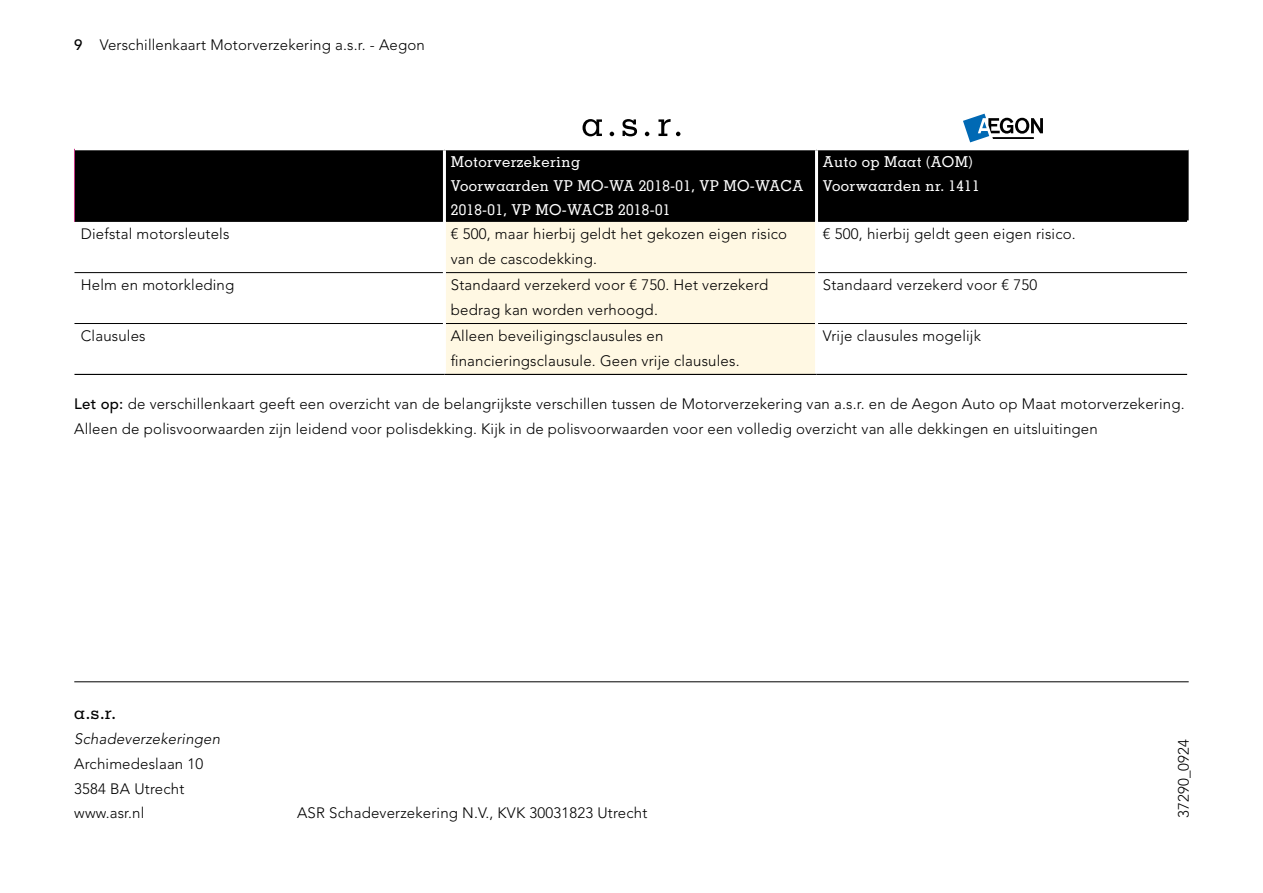
<style>
.page{position:relative;width:1263px;height:893px;background:#fff}
.page>*{position:absolute;margin:0;border:0;box-sizing:border-box;transform-origin:0 0}
.Kop_12_3_Memphis_medium__VK{font:500 18px "Memphis LT Std";color:#000}
.Platte_tekst_10_3_Avenir_light__VK{font:300 15px/24.8px "Avenir LT Std";letter-spacing:.01em;color:#000}
.Platte_tekst_tabel_10_3_Avenir_light__VK{font:300 15px/24.8px "Avenir LT Std";letter-spacing:.01em;color:#000}
.Kopje_tabel_10_3_Memphis_medium__VK{font:500 15px/24px "Memphis LT Std";letter-spacing:.025em;color:#fff}
.Platte_tekst_10_3_Avenir_light__VK-2{font:italic 300 15px "Avenir LT Std";letter-spacing:.01em;color:#000}
.s1{font-weight:500}
</style>
<div class="page">
<svg style="left:645px;top:132px;width:4px;height:4px"></svg>
<svg style="left:658px;top:119px;width:22px;height:17px"></svg>
<svg style="left:610px;top:132px;width:4px;height:4px"></svg>
<svg style="left:582px;top:119px;width:20px;height:17px"></svg>
<svg style="left:622px;top:119px;width:15px;height:17px"></svg>
<svg style="left:963px;top:114px;width:80px;height:28px"></svg>
<div style="left:75px;top:150px;width:1113px;height:70px;background:#000"></div>
<div style="left:446px;top:222px;width:369px;height:152px;background:#fff8e3"></div>
<svg style="left:818px;top:273px;width:369px;height:101px"></svg>
<hr style="left:443px;top:150px;width:3px;height:71px;background:#fff">
<hr style="left:815px;top:150px;width:3px;height:71px;background:#fff">
<hr style="left:75px;top:220px;width:368px;height:2px;background:#000">
<hr style="left:446px;top:220px;width:369px;height:2px;background:#000">
<hr style="left:818px;top:220px;width:369px;height:2px;background:#000">
<hr style="left:74px;top:149px;width:1px;height:73px;background:#c73584">
<hr style="left:74px;top:272px;width:369px;height:1px;background:#000">
<hr style="left:446px;top:272px;width:369px;height:1px;background:#000">
<hr style="left:818px;top:272px;width:369px;height:1px;background:#000">
<hr style="left:74px;top:323px;width:369px;height:1px;background:#000">
<hr style="left:446px;top:323px;width:369px;height:1px;background:#000">
<hr style="left:818px;top:323px;width:369px;height:1px;background:#000">
<hr style="left:74px;top:374px;width:370px;height:1px;background:#000">
<hr style="left:444px;top:374px;width:372px;height:1px;background:#000">
<hr style="left:816px;top:374px;width:371px;height:1px;background:#000">
<hr style="left:74px;top:681px;width:1115px;height:1px;background:#000">
<p class="Platte_tekst_10_3_Avenir_light__VK" style="left:74px;top:32px;width:352px"><span class="s1">9</span> Verschillenkaart Motorverzekering a.s.r. - Aegon</p>
<p class="Kopje_tabel_10_3_Memphis_medium__VK" style="left:451px;top:149px;width:131px">Motorverzekering</p>
<p class="Kopje_tabel_10_3_Memphis_medium__VK" style="left:451px;top:173px;width:354px">Voorwaarden VP MO-WA 2018-01, VP MO-WACA<br>2018-01, VP MO-WACB 2018-01</p>
<p class="Kopje_tabel_10_3_Memphis_medium__VK" style="left:823px;top:149px;width:151px">Auto op Maat (AOM)</p>
<p class="Kopje_tabel_10_3_Memphis_medium__VK" style="left:823px;top:173px;width:158px">Voorwaarden nr. 1411</p>
<p class="Platte_tekst_tabel_10_3_Avenir_light__VK" style="left:81px;top:222px;width:150px">Diefstal motorsleutels</p>
<p class="Platte_tekst_tabel_10_3_Avenir_light__VK" style="left:451px;top:222px;width:338px">€ 500, maar hierbij geldt het gekozen eigen risico van de cascodekking.</p>
<p class="Platte_tekst_tabel_10_3_Avenir_light__VK" style="left:823px;top:222px;width:254px">€ 500, hierbij geldt geen eigen risico.</p>
<p class="Platte_tekst_tabel_10_3_Avenir_light__VK" style="left:81px;top:273px;width:155px">Helm en motorkleding</p>
<p class="Platte_tekst_tabel_10_3_Avenir_light__VK" style="left:451px;top:273px;width:319px">Standaard verzekerd voor € 750. Het verzekerd bedrag kan worden verhoogd.</p>
<p class="Platte_tekst_tabel_10_3_Avenir_light__VK" style="left:823px;top:273px;width:216px">Standaard verzekerd voor € 750</p>
<p class="Platte_tekst_tabel_10_3_Avenir_light__VK" style="left:81px;top:324px;width:66px">Clausules</p>
<p class="Platte_tekst_tabel_10_3_Avenir_light__VK" style="left:451px;top:324px;width:290px">Alleen beveiligingsclausules en financieringsclausule. Geen vrije clausules.</p>
<p class="Platte_tekst_tabel_10_3_Avenir_light__VK" style="left:823px;top:324px;width:160px">Vrije clausules mogelijk</p>
<p class="Platte_tekst_10_3_Avenir_light__VK" style="left:74px;top:392px;width:1112px"><span class="s1">Let op:</span> de verschillenkaart geeft een overzicht van de belangrijkste verschillen tussen de Motorverzekering van a.s.r. en de Aegon Auto op Maat motorverzekering.<br>Alleen de polisvoorwaarden zijn leidend voor polisdekking. Kijk in de polisvoorwaarden voor een volledig overzicht van alle dekkingen en uitsluitingen</p>
<p class="Kop_12_3_Memphis_medium__VK" style="left:74px;top:702px;width:43px">a.s.r.</p>
<p class="Platte_tekst_10_3_Avenir_light__VK-2" style="left:74px;top:730px;width:147px">Schadeverzekeringen</p>
<p class="Platte_tekst_10_3_Avenir_light__VK" style="left:74px;top:751px;width:131px">Archimedeslaan 10</p>
<p class="Platte_tekst_10_3_Avenir_light__VK" style="left:74px;top:776px;width:112px">3584 BA Utrecht</p>
<p class="Platte_tekst_10_3_Avenir_light__VK" style="left:74px;top:801px;width:72px">www.asr.nl</p>
<p class="Platte_tekst_10_3_Avenir_light__VK" style="left:297px;top:801px;width:352px">ASR Schadeverzekering N.V., KVK 30031823 Utrecht</p>
<p class="Platte_tekst_10_3_Avenir_light__VK" style="left:1171px;top:818px;width:81px;rotate:-90deg">37290_0924</p>
</div>
